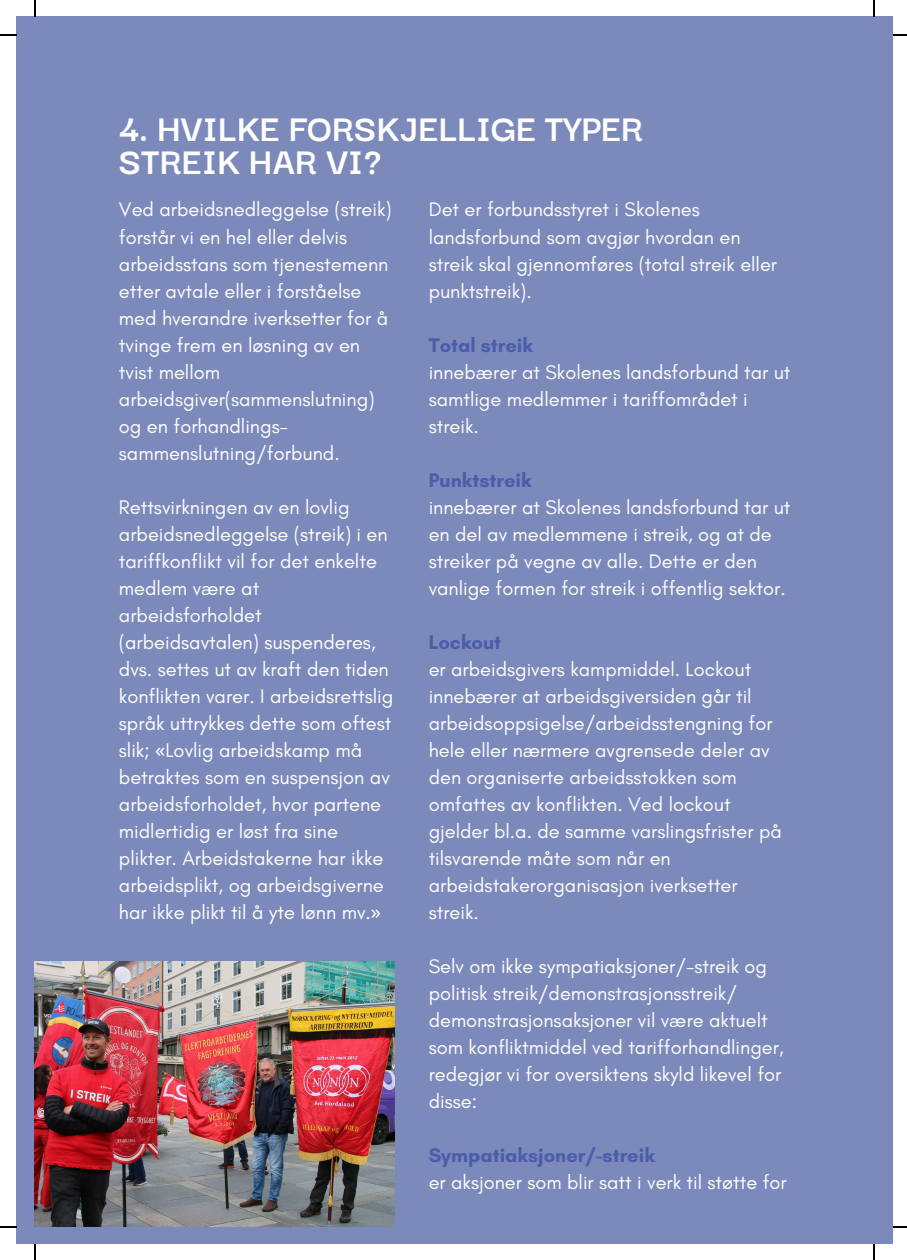
<style>
.page{position:relative;width:907px;height:1260px;background:#fff}
.page>*{position:absolute;margin:0;border:0;box-sizing:border-box;transform-origin:0 0}
.t1{font:700 40px/33px "Darker Grotesque";color:#fff}
.t2{font:20px/27px "Glacial Indifference";color:#fff}
.t3{font:700 20px "Glacial Indifference";color:#4b5cab}
.s1{font-family:"Noto Sans"}
</style>
<div class="page">
<div style="left:17px;top:16px;width:876px;height:1228px;background:#7c8abb"></div>
<img style="left:35px;top:961px;width:360px;height:264px">
<svg style="left:35px;top:0;width:1px;height:17px"></svg>
<svg style="left:0;top:35px;width:17px;height:1px"></svg>
<svg style="left:873px;top:0;width:2px;height:17px"></svg>
<svg style="left:893px;top:35px;width:14px;height:1px"></svg>
<svg style="left:35px;top:1244px;width:1px;height:15px"></svg>
<svg style="left:0;top:1226px;width:17px;height:1px"></svg>
<svg style="left:873px;top:1244px;width:2px;height:15px"></svg>
<svg style="left:893px;top:1226px;width:14px;height:1px"></svg>
<p class="t1" style="left:119px;top:109px;width:526px">4. HVILKE FORSKJELLIGE TYPER<br>STREIK HAR VI?</p>
<p class="t2" style="left:119px;top:196px;width:274px">Ved arbeidsnedleggelse (streik) forstår vi en hel eller delvis arbeidsstans som tjenestemenn etter avtale eller i forståelse med hverandre iverksetter for å tvinge frem en løsning av en tvist mellom</p>
<p class="t2" style="left:119px;top:385px;width:257px">arbeidsgiver(sammenslutning) og en forhandlings&shy;sammenslutning/forbund.</p>
<p class="t2" style="left:119px;top:493px;width:276px">Rettsvirkningen av en lovlig arbeidsnedleggelse (streik) i en tariffkonflikt vil for det enkelte medlem være at arbeidsforholdet (arbeidsavtalen) suspenderes, dvs. settes ut av kraft den tiden konflikten varer. I arbeidsrettslig språk uttrykkes dette som oftest slik; <span class="s1">«</span>Lovlig arbeidskamp må betraktes som en suspensjon av arbeidsforholdet, hvor partene midlertidig er løst fra sine plikter. Arbeidstakerne har ikke arbeidsplikt, og arbeidsgiverne har ikke plikt til å yte lønn mv.<span class="s1">»</span></p>
<p class="t2" style="left:428px;top:196px;width:350px">Det er forbundsstyret i Skolenes landsforbund som avgjør hvordan en streik skal gjennomføres (total streik eller punktstreik).</p>
<p class="t3" style="left:428px;top:332px;width:106px">Total streik</p>
<p class="t2" style="left:428px;top:358px;width:363px">innebærer at Skolenes landsforbund tar ut samtlige medlemmer i tariffområdet i streik.</p>
<p class="t3" style="left:428px;top:467px;width:104px">Punktstreik</p>
<p class="t2" style="left:428px;top:493px;width:363px">innebærer at Skolenes landsforbund tar ut en del av medlemmene i streik, og at de streiker på vegne av alle. Dette er den vanlige formen for streik i offentlig sektor.</p>
<p class="t3" style="left:428px;top:629px;width:74px">Lockout</p>
<p class="t2" style="left:428px;top:655px;width:354px">er arbeidsgivers kampmiddel. Lockout innebærer at arbeidsgiversiden går til arbeidsoppsigelse/arbeidsstengning for hele eller nærmere avgrensede deler av den organiserte arbeidsstokken som omfattes av konflikten. Ved lockout gjelder bl.a. de samme varslingsfrister på tilsvarende måte som når en arbeidstakerorganisasjon iverksetter streik.</p>
<p class="t2" style="left:428px;top:952px;width:356px">Selv om ikke sympatiaksjoner/-streik og politisk streik/demonstrasjonsstreik/ demonstrasjonsaksjoner vil være aktuelt som konfliktmiddel ved tarifforhandlinger, redegjør vi for oversiktens skyld likevel for disse:</p>
<p class="t3" style="left:428px;top:1142px;width:228px">Sympatiaksjoner/-streik</p>
<p class="t2" style="left:428px;top:1168px;width:359px">er aksjoner som blir satt i verk til støtte for</p>
</div>
